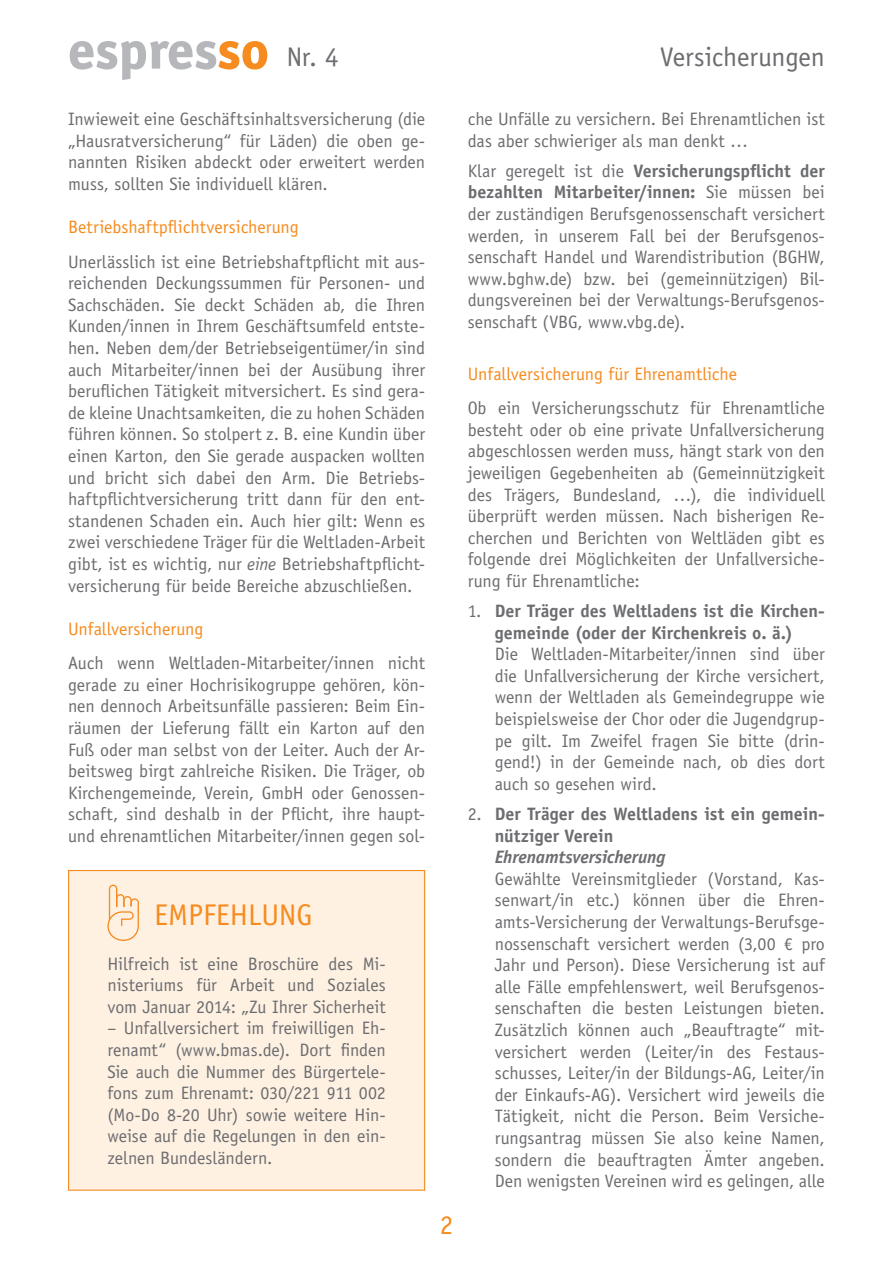
<style>
.page{position:relative;width:893px;height:1263px;background:#fff}
.page>*{position:absolute;margin:0;border:0;box-sizing:border-box;transform-origin:0 0}
.t1{font:800 54px "Officina San ITC";color:#b6b7bb}
.t2{font:30px "Officina Sans";color:#f68b1f}
.t3{font:27px "Officina Sans";letter-spacing:-.005em;color:#6c6d70}
.t4{font:27px "Officina Sans";color:#f68b1f}
.t5{font:18px/21.6px "Officina Sans";letter-spacing:-.005em;color:#6c6d70;text-align:justify}
.t6{font:700 18px/21.6px "Officina Sans";color:#6c6d70;text-align:center}
.t7{font:18px "Officina Sans";letter-spacing:-.005em;color:#f68b1f}
.t8{font:italic 700 18px "Officina Sans";letter-spacing:-.01em;color:#6c6d70}
.s1{color:#f68b1f}
.s2{font-family:"Officina Sans";font-weight:400;font-size:27px;color:#6c6d70}
.s3{font-style:italic}
.s4{font-weight:700}
.s5{font-weight:400}
</style>
<div class="page">
<div style="left:69px;top:870px;width:356px;height:320px;background:#fef1e2"></div>
<div style="left:68px;top:870px;width:357px;height:321px;border:1px solid #f68b1f"></div>
<svg style="left:107px;top:885px;width:32px;height:56px"></svg>
<h1 class="t1" style="left:68px;top:16px;width:272px">espres<span class="s1">so</span> <span class="s2">Nr. 4</span></h1>
<h3 class="t3" style="left:660px;top:41px;width:166px">Versicherungen</h3>
<p class="t5" style="left:68px;top:108px;width:359px">Inwieweit eine Geschäftsinhaltsversicherung (die „Hausratversicherung“ für Läden) die oben ge&shy;nannten Risiken abdeckt oder erweitert werden muss, sollten Sie individuell klären.</p>
<p class="t7" style="left:68px;top:217px;width:232px">Betriebshaftpflichtversicherung</p>
<p class="t5" style="left:68px;top:251px;width:359px">Unerlässlich ist eine Betriebshaftpflicht mit aus&shy;reichenden Deckungssummen für Personen- und Sachschäden. Sie deckt Schäden ab, die Ihren Kunden/innen in Ihrem Geschäftsumfeld entste&shy;hen. Neben dem/der Betriebseigentümer/in sind auch Mitarbeiter/innen bei der Ausübung ihrer beruflichen Tätigkeit mitversichert. Es sind gera&shy;de kleine Unachtsamkeiten, die zu hohen Schäden führen können. So stolpert z. B. eine Kundin über einen Karton, den Sie gerade auspacken wollten und bricht sich dabei den Arm. Die Betriebs&shy;haftpflichtversicherung tritt dann für den ent&shy;standenen Schaden ein. Auch hier gilt: Wenn es zwei verschiedene Träger für die Weltladen-Arbeit gibt, ist es wichtig, nur <span class="s3">eine</span> Betriebshaftpflicht&shy;versicherung für beide Bereiche abzuschließen.</p>
<p class="t7" style="left:68px;top:618px;width:137px">Unfallversicherung</p>
<p class="t5" style="left:68px;top:652px;width:359px">Auch wenn Weltladen-Mitarbeiter/innen nicht gerade zu einer Hochrisikogruppe gehören, kön&shy;nen dennoch Arbeitsunfälle passieren: Beim Ein&shy;räumen der Lieferung fällt ein Karton auf den Fuß oder man selbst von der Leiter. Auch der Ar&shy;beitsweg birgt zahlreiche Risiken. Die Träger, ob Kirchengemeinde, Verein, GmbH oder Genossen&shy;schaft, sind deshalb in der Pflicht, ihre haupt&shy;und ehrenamtlichen Mitarbeiter/innen gegen sol-</p>
<h2 class="t2" style="left:154px;top:897px;width:160px">EMPFEHLUNG</h2>
<p class="t5" style="left:107px;top:953px;width:280px">Hilfreich ist eine Broschüre des Mi&shy;nisteriums für Arbeit und Soziales vom Januar 2014: „Zu Ihrer Sicherheit</p>
<p class="t5" style="left:107px;top:1017px;width:280px">– Unfallversichert im freiwilligen Eh&shy;renamt“ (www.bmas.de). Dort finden Sie auch die Nummer des Bürgertele&shy;fons zum Ehrenamt: 030/221 911 002 (Mo-Do 8-20 Uhr) sowie weitere Hin&shy;weise auf die Regelungen in den ein&shy;zelnen Bundesländern.</p>
<h3 class="t4" style="left:440px;top:1209px;width:15px">2</h3>
<p class="t5" style="left:468px;top:108px;width:359px">che Unfälle zu versichern. Bei Ehrenamtlichen ist das aber schwieriger als man denkt …</p>
<p class="t5" style="left:468px;top:160px;width:359px">Klar geregelt ist die <span class="s4">Versicherungspflicht der bezahlten Mitarbeiter/innen:</span> Sie müssen bei der zuständigen Berufsgenossenschaft versichert werden, in unserem Fall bei der Berufsgenos&shy;senschaft Handel und Warendistribution (BGHW, www.bghw.de) bzw. bei (gemeinnützigen) Bil&shy;dungsvereinen bei der Verwaltungs-Berufsgenos&shy;senschaft (VBG, www.vbg.de).</p>
<p class="t7" style="left:468px;top:363px;width:271px">Unfallversicherung für Ehrenamtliche</p>
<p class="t5" style="left:468px;top:397px;width:359px">Ob ein Versicherungsschutz für Ehrenamtliche besteht oder ob eine private Unfallversicherung abgeschlossen werden muss, hängt stark von den jeweiligen Gegebenheiten ab (Gemeinnützigkeit des Trägers, Bundesland, …), die individuell überprüft werden müssen. Nach bisherigen Re&shy;cherchen und Berichten von Weltläden gibt es folgende drei Möglichkeiten der Unfallversiche&shy;rung für Ehrenamtliche:</p>
<p class="t6" style="left:468px;top:600px;width:359px"><span class="s5">1.</span> Der Träger des Weltladens ist die Kirchen&shy;gemeinde (oder der Kirchenkreis o. ä.)</p>
<p class="t5" style="left:495px;top:643px;width:332px">Die Weltladen-Mitarbeiter/innen sind über die Unfallversicherung der Kirche versichert, wenn der Weltladen als Gemeindegruppe wie beispielsweise der Chor oder die Jugendgrup&shy;pe gilt. Im Zweifel fragen Sie bitte (drin&shy;gend!) in der Gemeinde nach, ob dies dort auch so gesehen wird.</p>
<p class="t6" style="left:495px;top:803px;width:332px;text-align:left;text-indent:-27px"><span class="s5">2.</span> Der Träger des Weltladens ist ein gemein&shy;nütziger Verein</p>
<p class="t8" style="left:495px;top:846px;width:172px">Ehrenamtsversicherung</p>
<p class="t5" style="left:495px;top:868px;width:332px">Gewählte Vereinsmitglieder (Vorstand, Kas&shy;senwart/in etc.) können über die Ehren&shy;amts-Versicherung der Verwaltungs-Berufsge&shy;nossenschaft versichert werden (3,00 € pro Jahr und Person). Diese Versicherung ist auf alle Fälle empfehlenswert, weil Berufsgenos&shy;senschaften die besten Leistungen bieten.<br>Zusätzlich können auch „Beauftragte“ mit&shy;versichert werden (Leiter/in des Festaus&shy;schusses, Leiter/in der Bildungs-AG, Leiter/in der Einkaufs-AG). Versichert wird jeweils die Tätigkeit, nicht die Person. Beim Versiche&shy;rungsantrag müssen Sie also keine Namen, sondern die beauftragten Ämter angeben.<br>Den wenigsten Vereinen wird es gelingen, alle</p>
</div>
